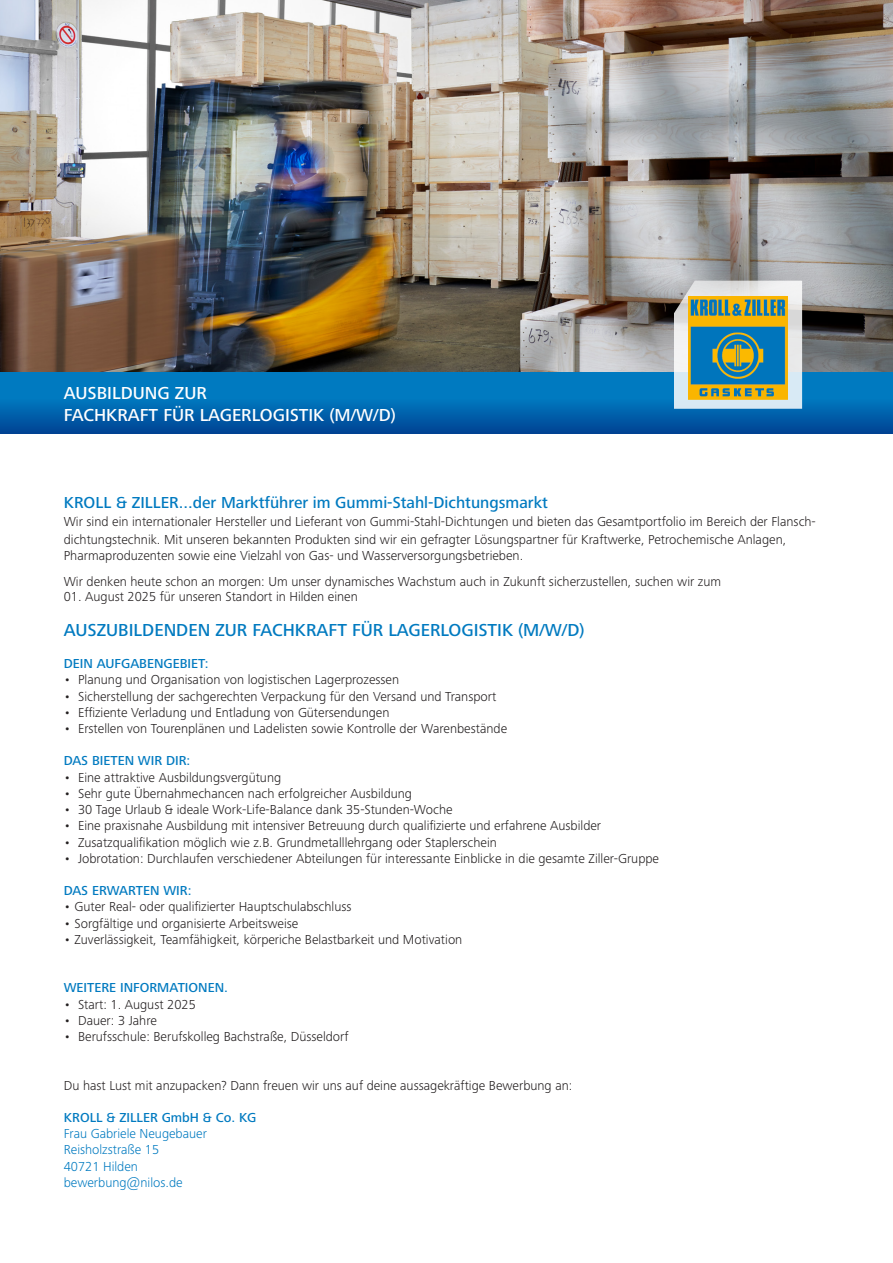
<style>
.page{position:relative;width:893px;height:1263px;background:#fff}
.page>*{position:absolute;margin:0;border:0;box-sizing:border-box;transform-origin:0 0}
.t1{font:500 18px "Frutiger Next LTW1 G";color:#007ac0}
.t2{font:500 18px "Frutiger Next LTW1 G";color:#fff}
.t3{font:500 16.5px "Frutiger Next LTW1 G";color:#007ac0}
.t4{font:300 13.5px/18px "Frutiger Next LTW1 G";color:#231f20}
.t5{font:300 13.5px/16.2px "Frutiger Next LTW1 G";color:#007ac0}
.t6{font:500 13.5px "Frutiger Next LTW1 G";color:#007ac0}
.s1{font-weight:500}
</style>
<div class="page">
<img style="left:0;top:0;width:893px;height:372px">
<div style="left:0;top:372px;width:893px;height:61px;background:linear-gradient(to bottom,#0088cb,#004e9c)"></div>
<svg style="left:674px;top:281px;width:128px;height:128px"></svg>
<img style="left:688px;top:297px;width:100px;height:102px">
<p class="t2" style="left:64px;top:383px;width:145px">AUSBILDUNG ZUR</p>
<p class="t2" style="left:64px;top:404px;width:334px">FACHKRAFT FÜR LAGERLOGISTIK (M/W/D)</p>
<p class="t3" style="left:64px;top:493px;width:486px">KROLL &amp; ZILLER...der Marktführer im Gummi-Stahl-Dichtungsmarkt</p>
<p class="t4" style="left:64px;top:512px;width:754px">Wir sind ein internationaler Hersteller und Lieferant von Gummi-Stahl-Dichtungen und bieten das Gesamtportfolio im Bereich der Flansch&shy;dichtungstechnik. Mit unseren bekannten Produkten sind wir ein gefragter Lösungspartner für Kraftwerke, Petrochemische Anlagen,</p>
<p class="t4" style="left:64px;top:546px;width:461px">Pharmaproduzenten sowie eine Vielzahl von Gas- und Wasserversorgungsbetrieben.</p>
<p class="t4" style="left:64px;top:573px;width:659px">Wir denken heute schon an morgen: Um unser dynamisches Wachstum auch in Zukunft sicherzustellen, suchen wir zum</p>
<p class="t4" style="left:64px;top:587px;width:296px">01. August 2025 für unseren Standort in Hilden einen</p>
<p class="t1" style="left:64px;top:620px;width:522px">AUSZUBILDENDEN ZUR FACHKRAFT FÜR LAGERLOGISTIK (M/W/D)</p>
<p class="t6" style="left:64px;top:656px;width:146px">DEIN AUFGABENGEBIET:</p>
<p class="t4" style="left:64px;top:671px;width:337px">• Planung und Organisation von logistischen Lagerprozessen</p>
<p class="t4" style="left:64px;top:687px;width:434px">• Sicherstellung der sachgerechten Verpackung für den Versand und Transport</p>
<p class="t4" style="left:64px;top:703px;width:327px">• Effiziente Verladung und Entladung von Gütersendungen</p>
<p class="t4" style="left:64px;top:720px;width:445px">• Erstellen von Tourenplänen und Ladelisten sowie Kontrolle der Warenbestände</p>
<p class="t6" style="left:64px;top:753px;width:128px">DAS BIETEN WIR DIR:</p>
<p class="t4" style="left:64px;top:768px;width:219px">• Eine attraktive Ausbildungsvergütung</p>
<p class="t4" style="left:64px;top:784px;width:350px">• Sehr gute Übernahmechancen nach erfolgreicher Ausbildung</p>
<p class="t4" style="left:64px;top:801px;width:390px">• 30 Tage Urlaub &amp; ideale Work-Life-Balance dank 35-Stunden-Woche</p>
<p class="t4" style="left:64px;top:817px;width:539px">• Eine praxisnahe Ausbildung mit intensiver Betreuung durch qualifizierte und erfahrene Ausbilder</p>
<p class="t4" style="left:64px;top:833px;width:435px">• Zusatzqualifikation möglich wie z.B. Grundmetalllehrgang oder Staplerschein</p>
<p class="t4" style="left:64px;top:849px;width:597px">• Jobrotation: Durchlaufen verschiedener Abteilungen für interessante Einblicke in die gesamte Ziller-Gruppe</p>
<p class="t6" style="left:64px;top:883px;width:129px">DAS ERWARTEN WIR:</p>
<p class="t4" style="left:64px;top:898px;width:289px">• Guter Real- oder qualifizierter Hauptschulabschluss</p>
<p class="t4" style="left:64px;top:914px;width:236px">• Sorgfältige und organisierte Arbeitsweise</p>
<p class="t4" style="left:64px;top:930px;width:400px">• Zuverlässigkeit, Teamfähigkeit, körperiche Belastbarkeit und Motivation</p>
<p class="t6" style="left:64px;top:980px;width:166px">WEITERE INFORMATIONEN.</p>
<p class="t4" style="left:64px;top:995px;width:134px">• Start: 1. August 2025</p>
<p class="t4" style="left:64px;top:1011px;width:95px">• Dauer: 3 Jahre</p>
<p class="t4" style="left:64px;top:1027px;width:286px">• Berufsschule: Berufskolleg Bachstraße, Düsseldorf</p>
<p class="t4" style="left:64px;top:1076px;width:510px">Du hast Lust mit anzupacken? Dann freuen wir uns auf deine aussagekräftige Bewerbung an:</p>
<p class="t5" style="left:64px;top:1109px;width:194px"><span class="s1">KROLL &amp; ZILLER GmbH &amp; Co. KG<br></span>Frau Gabriele Neugebauer<br>Reisholzstraße 15<br>40721 Hilden bewerbung@nilos.de</p>
</div>
